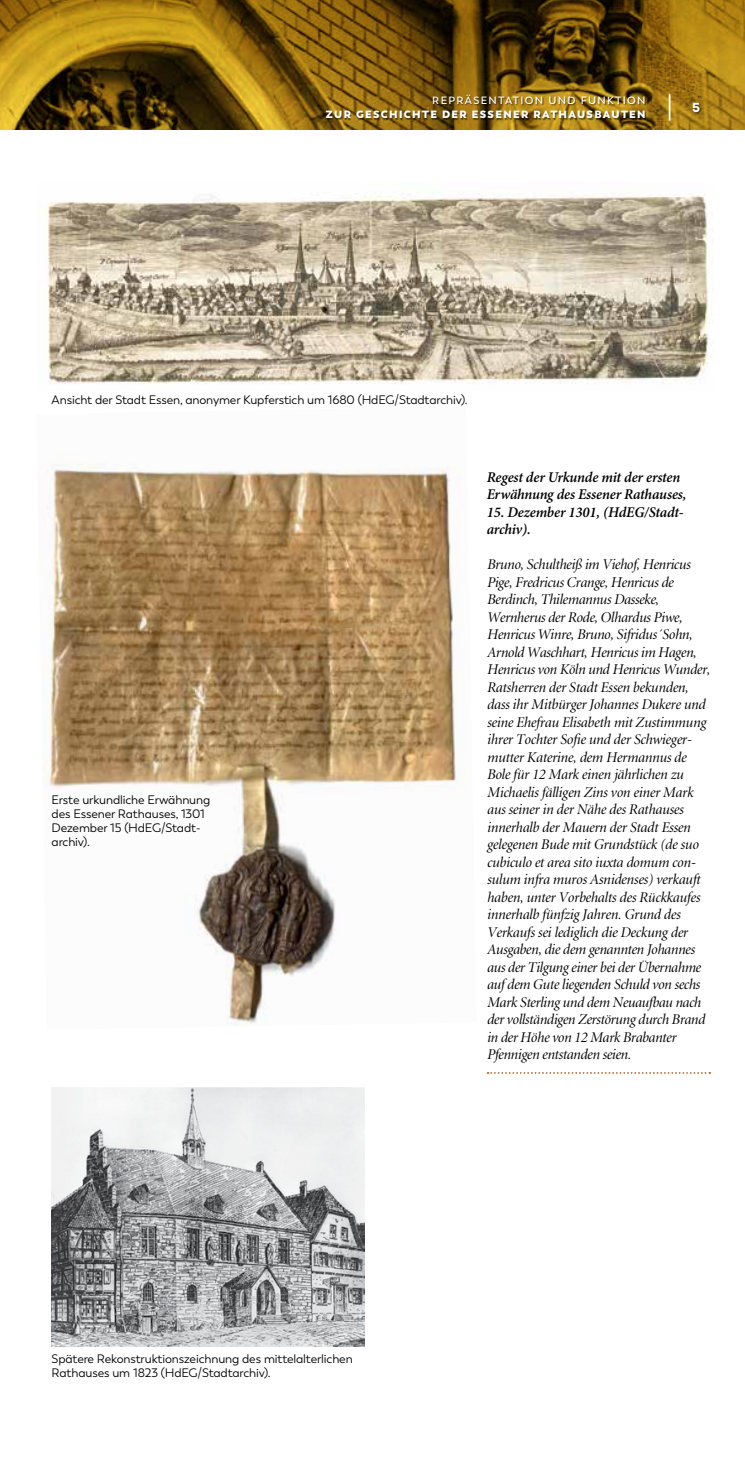
<style>
.page{position:relative;width:745px;height:1474px;background:#fff}
.page>*{position:absolute;margin:0;border:0;box-sizing:border-box;transform-origin:0 0}
.t1{font:italic 14.88px/17.5px "Minion Display";letter-spacing:-.01em;color:#000}
.t2{font:italic 600 14.88px/17.5px "Minion Pro";letter-spacing:-.01em;color:#000}
.t3{font:14px "Archive";color:#fff}
.t4{font:12.25px/14px "Trenda";letter-spacing:-.01em;color:#000}
.t5{font:800 10.5px "Trenda";letter-spacing:.125em;color:#fff}
.t6{font:600 10.5px "Trenda";letter-spacing:.125em;color:#fff}
</style>
<div class="page">
<svg style="left:0;top:0;width:744px;height:129px;background:#79590d"></svg>
<img style="left:43px;top:463px;width:422px;height:563px">
<img style="left:52px;top:1087px;width:312px;height:259px">
<img style="left:46px;top:192px;width:666px;height:192px">
<div style="left:326px;top:95px;width:319px;height:26px;background:#000;opacity:.5"></div>
<div style="left:691px;top:102px;width:10px;height:12px;background:#000;opacity:.75"></div>
<hr style="left:668px;top:94px;width:2px;height:27px;background:#fff">
<svg style="left:487px;top:1072px;width:222px;height:1px"></svg>
<p class="t6" style="left:432px;top:94px;width:215px">REPRÄSENTATION UND FUNKTION</p>
<p class="t5" style="left:325px;top:108px;width:321px">ZUR GESCHICHTE DER ESSENER RATHAUSBAUTEN</p>
<p class="t3" style="left:692px;top:99px;width:9px">5</p>
<p class="t4" style="left:52px;top:393px;width:417px">Ansicht der Stadt Essen, anonymer Kupferstich um 1680 (HdEG/Stadtarchiv).</p>
<p class="t4" style="left:52px;top:793px;width:160px">Erste urkundliche Erwähnung des Essener Rathauses, 1301<br>Dezember 15 (HdEG/Stadt&shy;archiv).</p>
<p class="t4" style="left:52px;top:1351px;width:302px">Spätere Rekonstruktionszeichnung des mittelalterlichen<br>Rathauses um 1823 (HdEG/Stadtarchiv).</p>
<p class="t2" style="left:486px;top:469px;width:201px">Regest der Urkunde mit der ersten<br>Erwähnung des Essener Rathauses,</p>
<p class="t2" style="left:486px;top:504px;width:198px">15. Dezember 1301, (HdEG/Stadt&shy;archiv).</p>
<p class="t1" style="left:486px;top:556px;width:224px">Bruno, Schultheiß im Viehof, Henricus Pige, Fredricus Crange, Henricus de Berdinch, Thilemannus Dasseke, Wernherus der Rode, Olhardus Piwe, Henricus Winre, Bruno, Sifridus´Sohn, Arnold Waschhart, Henricus im Hagen, Henricus von Köln und Henricus Wunder, Ratsherren der Stadt Essen bekunden, dass ihr Mitbürger Johannes Dukere und seine Ehefrau Elisabeth mit Zustimmung ihrer Tochter Sofie und der Schwieger&shy;mutter Katerine, dem Hermannus de Bole für 12 Mark einen jährlichen zu Michaelis fälligen Zins von einer Mark aus seiner in der Nähe des Rathauses innerhalb der Mauern der Stadt Essen gelegenen Bude mit Grundstück (de suo cubiculo et area sito iuxta domum con&shy;sulum infra muros Asnidenses) verkauft haben, unter Vorbehalts des Rückkaufes innerhalb fünfzig Jahren. Grund des Verkaufs sei lediglich die Deckung der Ausgaben, die dem genannten Johannes aus der Tilgung einer bei der Übernahme auf dem Gute liegenden Schuld von sechs Mark Sterling und dem Neuaufbau nach der vollständigen Zerstörung durch Brand in der Höhe von 12 Mark Brabanter Pfennigen entstanden seien.</p>
</div>
